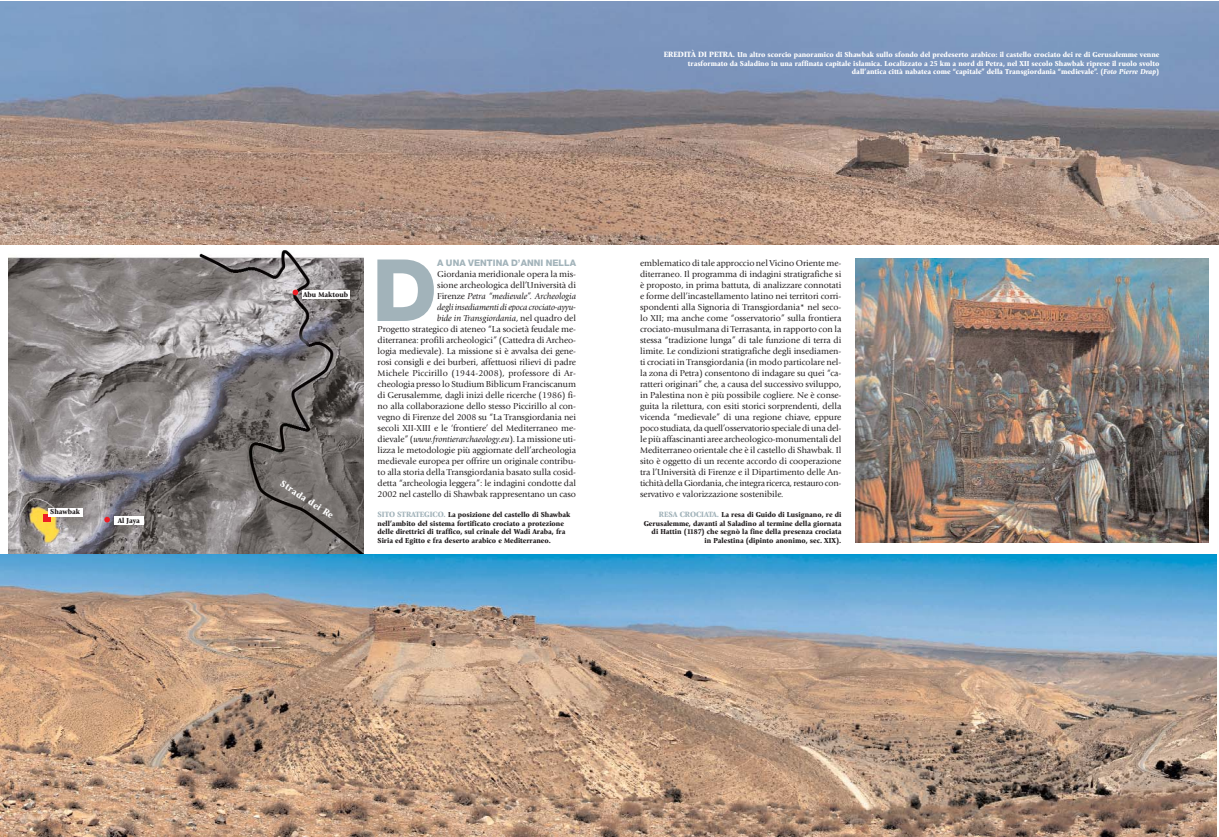
<style>
.page{position:relative;width:1219px;height:837px;background:#fff}
.page>*{position:absolute;margin:0;border:0;box-sizing:border-box;transform-origin:0 0}
.t1{font:800 86px "Helvetica Neue";color:#a2b3ba}
.t2{font:900 9.5px "Giovanni";color:#fff;scale:.95 1}
.t3{font:9px/11px "Giovanni";letter-spacing:-.005em;color:#231f20;text-align:right}
.t4{font:800 9px "Helvetica Neue";letter-spacing:.005em;color:#a2b3ba}
.t5{font:900 7.5px/8.5px "Giovanni";color:#231f20;scale:.95 1}
.t6{font:900 7.5px/8.5px "Giovanni";color:#fff;text-align:right;scale:.95 1}
.s1{font-size:8px}
.s2{font-style:italic}
.s3{font-size:8px;color:#a2b3ba}
</style>
<div class="page">
<img style="left:0;top:2px;width:1219px;height:243px">
<img style="left:8px;top:250px;width:355px;height:304px">
<img style="left:855px;top:258px;width:354px;height:284px">
<img style="left:1px;top:554px;width:1215px;height:282px">
<div style="left:44px;top:514px;width:7px;height:7px;background:#ed1c24"></div>
<svg style="left:104px;top:516px;width:6px;height:6px"></svg>
<svg style="left:293px;top:289px;width:5px;height:6px"></svg>
<div style="left:302px;top:290px;width:47px;height:9px;background:#fff"></div>
<div style="left:114px;top:516px;width:30px;height:9px;background:#fff"></div>
<div style="left:48px;top:507px;width:34px;height:9px;background:#fff"></div>
<p class="t5" style="left:50px;top:508px;width:33px">Shawbak</p>
<p class="t5" style="left:118px;top:516px;width:25px">Al Jaya</p>
<p class="t6" style="left:664px;top:51px;width:523px"><span class="s1">EREDITÀ DI PETRA.</span> Un altro scorcio panoramico di Shawbak sullo sfondo del predeserto arabico: il castello crociato dei re di Gerusalemme venne trasformato da Saladino in una raffinata capitale islamica. Localizzato a 25 km a nord di Petra, nel XII secolo Shawbak riprese il ruolo svolto dall’antica città nabatea come “capitale” della Transgiordania “medievale”. (<span class="s2">Foto Pierre Drap</span>)</p>
<p class="t5" style="left:303px;top:291px;width:49px">Abu Maktoub</p>
<p class="t2" style="left:283px;top:479px;width:66px;rotate:33deg">Strada dei Re</p>
<p class="t3" style="left:378px;top:269px;width:200px">Giordania meridionale opera la mis-<br>sione archeologica dell’Università di<br>Firenze <span class="s2">Petra “medievale”. Archeologia<br>degli insediamenti di epoca crociato-ayyu-<br>bide in Transgiordania</span>, nel quadro del<br>Progetto strategico di ateneo “La società feudale me&shy;diterranea: profili archeologici” (Cattedra di Archeo&shy;logia medievale). La missione si è avvalsa dei gene&shy;rosi consigli e dei burberi, affettuosi rilievi di padre Michele Piccirillo (1944-2008), professore di Ar&shy;cheologia presso lo Studium Biblicum Franciscanum di Gerusalemme, dagli inizi delle ricerche (1986) fi&shy;no alla collaborazione dello stesso Piccirillo al con&shy;vegno di Firenze del 2008 su “La Transgiordania nei secoli XII-XIII e le ‘frontiere’ del Mediterraneo me&shy;dievale” (<span class="s2">www.frontierarchaeology.eu</span>). La missione uti&shy;lizza le metodologie più aggiornate dell’archeologia medievale europea per offrire un originale contribu&shy;to alla storia della Transgiordania basato sulla cosid&shy;detta “archeologia leggera”: le indagini condotte dal 2002 nel castello di Shawbak rappresentano un caso</p>
<p class="t3" style="left:640px;top:258px;width:203px;text-align:justify">emblematico di tale approccio nel Vicino Oriente me&shy;diterraneo. Il programma di indagini stratigrafiche si è proposto, in prima battuta, di analizzare connotati e forme dell’incastellamento latino nei territori corri&shy;spondenti alla Signoria di Transgiordania* nel seco&shy;lo XII; ma anche come “osservatorio” sulla frontiera crociato-musulmana di Terrasanta, in rapporto con la stessa “tradizione lunga” di tale funzione di terra di limite. Le condizioni stratigrafiche degli insediamen&shy;ti crociati in Transgiordania (in modo particolare nel&shy;la zona di Petra) consentono di indagare su quei “ca&shy;ratteri originari” che, a causa del successivo sviluppo, in Palestina non è più possibile cogliere. Ne è conse&shy;guita la rilettura, con esiti storici sorprendenti, della vicenda “medievale” di una regione chiave, eppure poco studiata, da quell’osservatorio speciale di una del&shy;le più affascinanti aree archeologico-monumentali del Mediterraneo orientale che è il castello di Shawbak. Il sito è oggetto di un recente accordo di cooperazione tra l’Università di Firenze e il Dipartimento delle An&shy;tichità della Giordania, che integra ricerca, restauro con&shy;servativo e valorizzazione sostenibile.</p>
<p class="t5" style="left:378px;top:511px;width:204px"><span class="s3">SITO STRATEGICO.</span> La posizione del castello di Shawbak nell’ambito del sistema fortificato crociato a protezione delle direttrici di traffico, sul crinale del Wadi Araba, fra Siria ed Egitto e fra deserto arabico e Mediterraneo.</p>
<p class="t5" style="left:644px;top:511px;width:209px;text-align:right"><span class="s3">RESA CROCIATA.</span> La resa di Guido di Lusignano, re di Gerusalemme, davanti al Saladino al termine della giornata di Hattin (1187) che segnò la fine della presenza crociata in Palestina (dipinto anonimo, sec. XIX).</p>
<h1 class="t1" style="left:372px;top:259px;width:67px">D</h1>
<p class="t4" style="left:437px;top:259px;width:140px">A UNA VENTINA D’ANNI NELLA</p>
</div>
